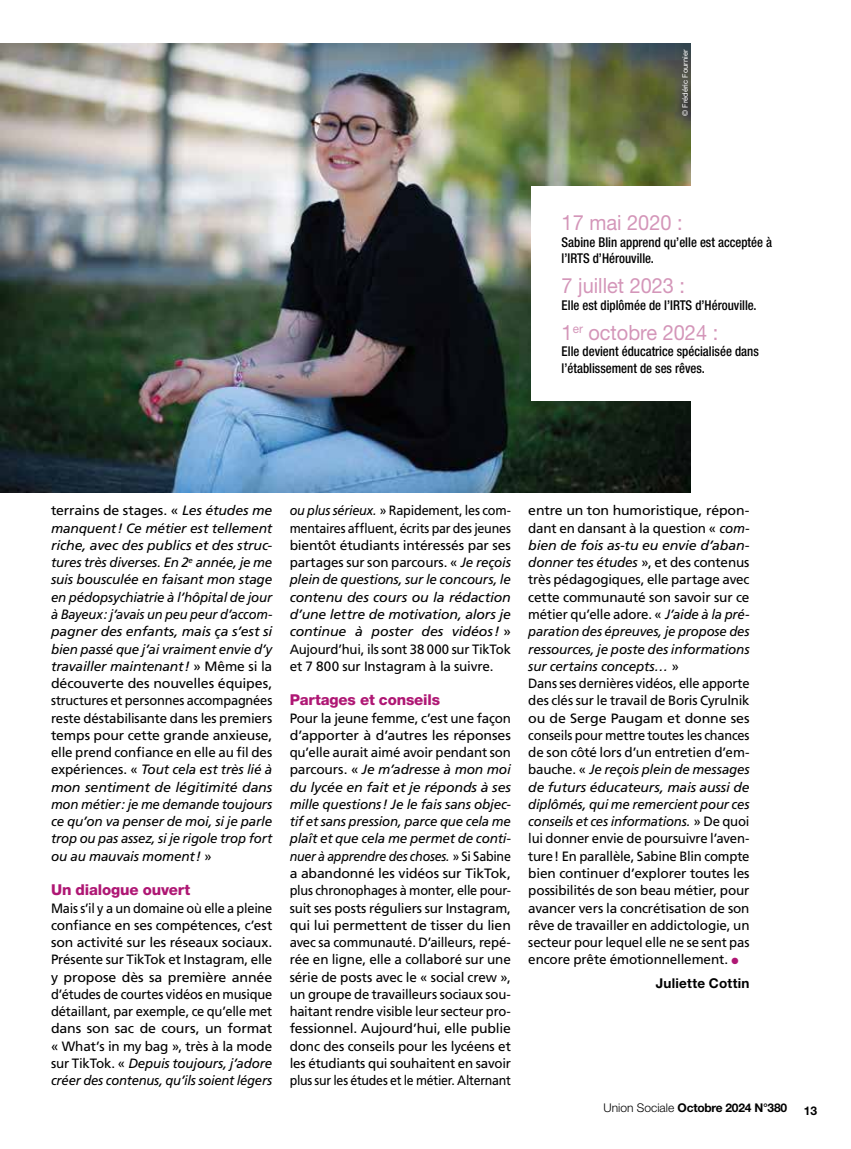
<style>
.page{position:relative;width:851px;height:1149px;background:#fff}
.page>*{position:absolute;margin:0;border:0;box-sizing:border-box;transform-origin:0 0}
.t1{font:21px "Helvetica Neue LT Std";color:#d496b9;scale:.95 1}
.t2{font:800 15px "Helvetica Neue LT Std";letter-spacing:-.01em;color:#af1774}
.t3{font:13.5px/17.2px "Frutiger";letter-spacing:-.015em;color:#000;scale:1.04 1}
.t4{font:13.5px/17.2px "Frutiger";letter-spacing:-.015em;color:#000;text-align:justify}
.t5{font:13.5px/17.2px "Frutiger";letter-spacing:-.015em;color:#000;text-align:justify;scale:.94 1}
.t6{font:italic 13.5px/17.2px "Frutiger";letter-spacing:-.015em;color:#000;text-align:justify;scale:1.04 1}
.t7{font:500 condensed 13.5px/16.5px "Helvetica Neue LT Std";color:#000;scale:.95 1}
.t8{font:700 13.5px "Helvetica Neue LT Std";letter-spacing:.02em;color:#000}
.t9{font:700 12px "Helvetica Neue LT Std";letter-spacing:-.02em;color:#000}
.t10{font:7.5px "Helvetica Neue LT Std";color:#fff}
.s1{font-style:normal}
.s2{font-style:italic}
.s3{color:#af1774}
.s4{font-weight:300}
</style>
<div class="page">
<img style="left:0;top:44px;width:690px;height:448px">
<div style="left:531px;top:186px;width:319px;height:215px;background:#fff"></div>
<p class="t10" style="left:680px;top:116px;width:67px;rotate:-90deg">© Frédéric Fournier</p>
<h1 class="t1" style="left:561px;top:210px;width:129px">17 mai 2020 :</h1>
<p class="t7" style="left:561px;top:233px;width:223px">Sabine Blin apprend qu’elle est acceptée à l’IRTS d’Hérouville.</p>
<h1 class="t1" style="left:561px;top:273px;width:131px">7 juillet 2023 :</h1>
<p class="t7" style="left:561px;top:296px;width:206px">Elle est diplômée de l’IRTS d’Hérouville.</p>
<h1 class="t1" style="left:561px;top:319px;width:166px">1<sup>er</sup> octobre 2024 :</h1>
<p class="t7" style="left:561px;top:343px;width:209px">Elle devient éducatrice spécialisée dans l’établissement de ses rêves.</p>
<p class="t6" style="left:51px;top:502px;width:214px"><span class="s1">terrains de stages. «</span> Les études me manquent! Ce métier est tellement riche, avec des publics et des struc&shy;tures très diverses. En 2<sup>e</sup> année, je me suis bousculée en faisant mon stage en pédopsychiatrie à l’hôpital de jour à Bayeux: j’avais un peu peur d’accom&shy;pagner des enfants, mais ça s’est si bien passé que j’ai vraiment envie d’y travailler maintenant! <span class="s1">» Même si la découverte des nouvelles équipes, structures et personnes accompagnées reste déstabilisante dans les premiers temps pour cette grande anxieuse, elle prend confiance en elle au fil des expériences. «</span> Tout cela est très lié à mon sentiment de légitimité dans mon métier: je me demande toujours ce qu’on va penser de moi, si je parle trop ou pas assez, si je rigole trop fort ou au mauvais moment! <span class="s1">»</span></p>
<p class="t2" style="left:51px;top:880px;width:141px">Un dialogue ouvert</p>
<p class="t5" style="left:51px;top:899px;width:237px">Mais s’il y a un domaine où elle a pleine confiance en ses compétences, c’est son activité sur les réseaux sociaux.<br>Présente sur TikTok et Instagram, elle y propose dès sa première année d’études de courtes vidéos en musique détaillant, par exemple, ce qu’elle met dans son sac de cours, un format « What’s in my bag », très à la mode sur TikTok. « <span class="s2">Depuis toujours, j’adore créer des contenus, qu’ils soient légers</span></p>
<p class="t5" style="left:289px;top:502px;width:237px"><span class="s2">ou plus sérieux.</span> » Rapidement, les com&shy;mentaires affluent, écrits par des jeunes bientôt étudiants intéressés par ses partages sur son parcours. « <span class="s2">Je reçois plein de questions, sur le concours, le contenu des cours ou la rédaction d’une lettre de motivation, alors je continue à poster des vidéos!</span> » Aujourd’hui, ils sont 38 000 sur TikTok et 7 800 sur Instagram à la suivre.</p>
<p class="t2" style="left:289px;top:690px;width:152px">Partages et conseils</p>
<p class="t4" style="left:289px;top:709px;width:223px">Pour la jeune femme, c’est une façon d’apporter à d’autres les réponses qu’elle aurait aimé avoir pendant son parcours. « <span class="s2">Je m’adresse à mon moi du lycée en fait et je réponds à ses mille questions! Je le fais sans objec&shy;tif et sans pression, parce que cela me plaît et que cela me permet de conti&shy;nuer à apprendre des choses.</span> » Si Sabine a abandonné les vidéos sur TikTok, plus chronophages à monter, elle pour&shy;suit ses posts réguliers sur Instagram, qui lui permettent de tisser du lien avec sa communauté. D’ailleurs, repé&shy;rée en ligne, elle a collaboré sur une série de posts avec le « social crew », un groupe de travailleurs sociaux sou&shy;haitant rendre visible leur secteur pro&shy;fessionnel. Aujourd’hui, elle publie donc des conseils pour les lycéens et les étudiants qui souhaitent en savoir plus sur les études et le métier. Alternant</p>
<p class="t3" style="left:528px;top:502px;width:214px">entre un ton humoristique, répon&shy;dant en dansant à la question « <span class="s2">com&shy;bien de fois as-tu eu envie d’aban&shy;donner tes études</span> », et des contenus très pédagogiques, elle partage avec cette communauté son savoir sur ce métier qu’elle adore. « <span class="s2">J’aide à la pré&shy;paration des épreuves, je propose des ressources, je poste des informations sur certains concepts…</span> »<br>Dans ses dernières vidéos, elle apporte des clés sur le travail de Boris Cyrulnik ou de Serge Paugam et donne ses conseils pour mettre toutes les chances de son côté lors d’un entretien d’em&shy;bauche. « <span class="s2">Je reçois plein de messages de futurs éducateurs, mais aussi de diplômés, qui me remercient pour ces conseils et ces informations.</span> » De quoi lui donner envie de poursuivre l’aven&shy;ture! En parallèle, Sabine Blin compte bien continuer d’explorer toutes les possibilités de son beau métier, pour avancer vers la concrétisation de son rêve de travailler en addictologie, un secteur pour lequel elle ne se sent pas encore prête émotionnellement. <span class="s3">●</span></p>
<p class="t8" style="left:655px;top:974px;width:95px">Juliette Cottin</p>
<p class="t9" style="left:603px;top:1099px;width:185px"><span class="s4">Union Sociale</span> Octobre 2024 N°380</p>
<p class="t9" style="left:803px;top:1102px;width:15px">13</p>
</div>
